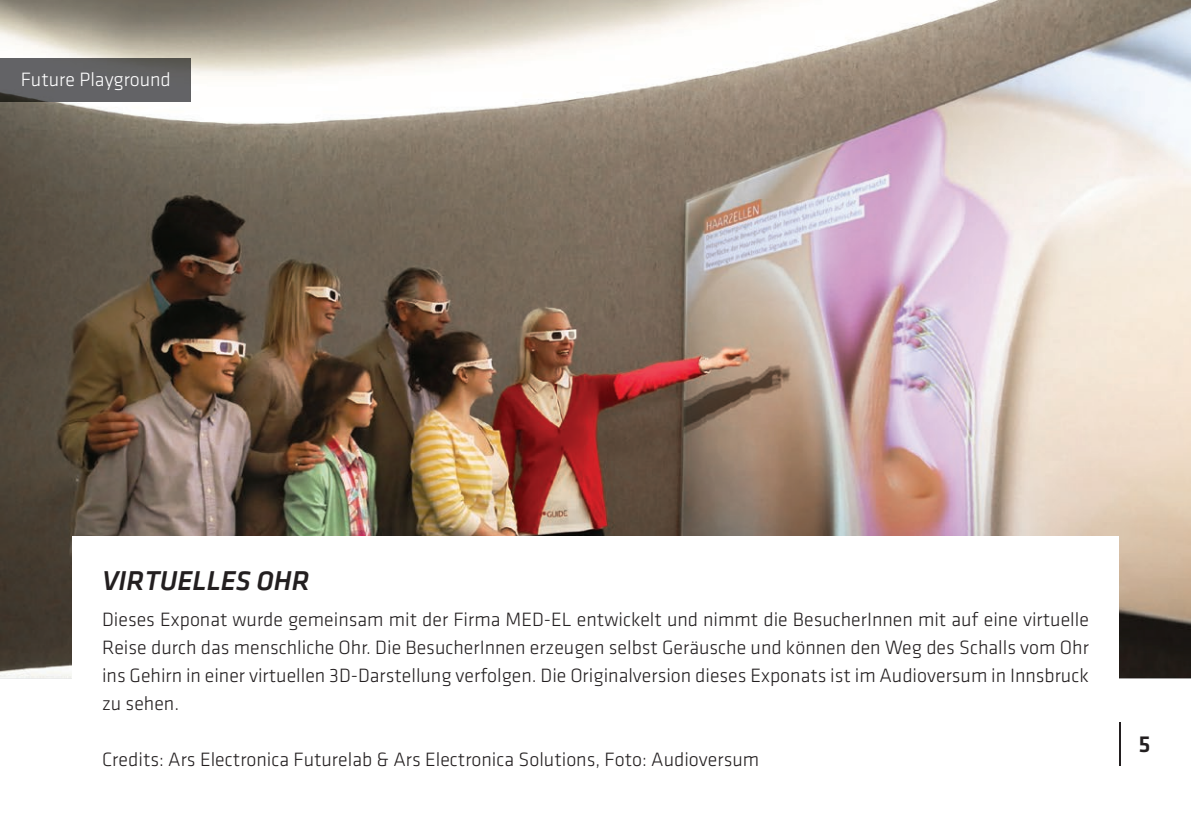
<style>
.page{position:relative;width:1191px;height:840px;background:#fff}
.page>*{position:absolute;margin:0;border:0;box-sizing:border-box;transform-origin:0 0}
.t1{font:italic 500 28px "Klavika";color:#231f20}
.t2{font:500 24px "Klavika";color:#231f20}
.t3{font:300 20px/28px "Klavika";color:#231f20;text-align:justify}
.t4{font:300 20px "Klavika";color:#fff}
</style>
<div class="page">
<img style="left:0;top:0;width:1191px;height:678px">
<img style="left:0;top:58px;width:190px;height:44px">
<hr style="left:1119px;top:722px;width:1px;height:43px;background:#231f20">
<div style="left:72px;top:536px;width:1047px;height:240px;background:#fff"></div>
<p class="t4" style="left:21px;top:69px;width:152px">Future Playground</p>
<h1 class="t1" style="left:102px;top:561px;width:209px">VIRTUELLES OHR</h1>
<p class="t3" style="left:102px;top:605px;width:988px">Dieses Exponat wurde gemeinsam mit der Firma MED-EL entwickelt und nimmt die BesucherInnen mit auf eine virtuelle Reise durch das menschliche Ohr. Die BesucherInnen erzeugen selbst Geräusche und können den Weg des Schalls vom Ohr ins Gehirn in einer virtuellen 3D-Darstellung verfolgen. Die Originalversion dieses Exponats ist im Audioversum in Innsbruck zu sehen.</p>
<p class="t3" style="left:102px;top:745px;width:658px">Credits: Ars Electronica Futurelab &amp; Ars Electronica Solutions, Foto: Audioversum</p>
<p class="t2" style="left:1138px;top:730px;width:14px">5</p>
</div>
